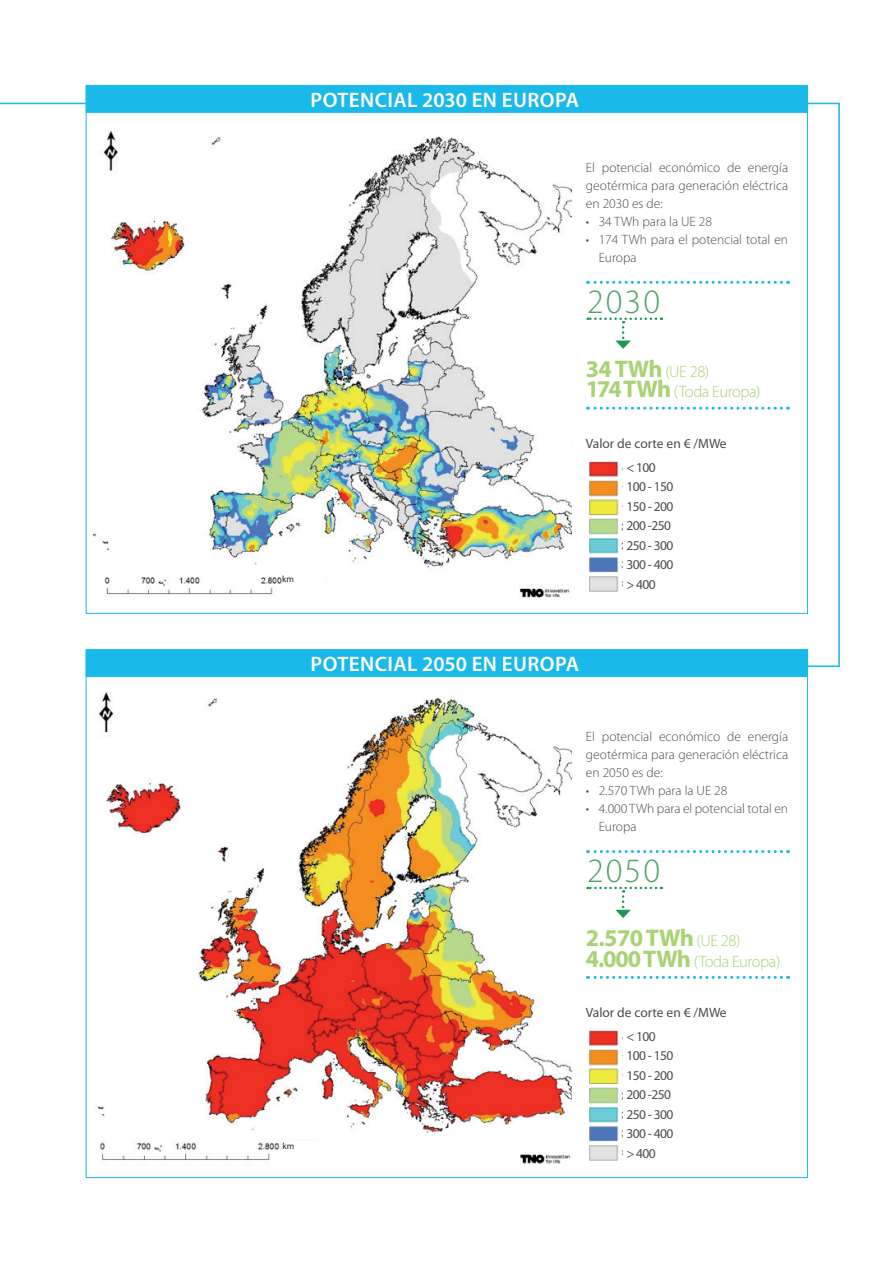
<style>
.page{position:relative;width:893px;height:1263px;background:#fff}
.page>*{position:absolute;margin:0;border:0;box-sizing:border-box;transform-origin:0 0}
.t1{font:300 34.2px "Myriad Pro";letter-spacing:.06em;color:#50a367}
.t2{font:700 24.15px "Myriad Pro";letter-spacing:-.025em;color:#a8d273}
.t3{font:600 21px "Myriad Pro";letter-spacing:.02em;color:#fff}
.t4{font:300 16.5px/20.1px "Myriad Pro";letter-spacing:-.025em;color:#a8d273}
.t5{font:300 13.5px/18px "Myriad Pro";color:#4b4c4d;text-align:justify}
.t6{font:13.5px/19.5px "Myriad Pro";letter-spacing:-.04em;color:#4b4c4d}
.t7{font:13.5px "Myriad Pro";color:#4b4c4d}
.t8{font:9px "Myriad Pro";color:#231f20}
.s1{font-weight:700;font-size:24.15px}
.s2{font-weight:300;font-size:16.5px}
</style>
<div class="page">
<svg style="left:0;top:102px;width:840px;height:566px"></svg>
<div style="left:86px;top:86px;width:722px;height:27px;background:#19b9e9;border:1px solid #19b9e9"></div>
<div style="left:86px;top:650px;width:722px;height:27px;background:#19b9e9"></div>
<img style="left:94px;top:125px;width:477px;height:473px">
<img style="left:97px;top:692px;width:475px;height:473px">
<img style="left:586px;top:456px;width:36px;height:141px">
<img style="left:589px;top:1030px;width:33px;height:131px">
<div style="left:586px;top:438px;width:203px;height:12px;background:#fff"></div>
<div style="left:282px;top:576px;width:43px;height:10px;background:#fff"></div>
<div style="left:586px;top:162px;width:202px;height:118px;background:#fff"></div>
<div style="left:626px;top:461px;width:61px;height:133px;background:#fff"></div>
<svg style="left:588px;top:317px;width:74px;height:32px"></svg>
<svg style="left:588px;top:887px;width:74px;height:31px"></svg>
<svg style="left:588px;top:281px;width:193px;height:3px"></svg>
<svg style="left:588px;top:850px;width:193px;height:3px"></svg>
<svg style="left:588px;top:407px;width:193px;height:3px"></svg>
<svg style="left:588px;top:976px;width:193px;height:3px"></svg>
<div style="left:283px;top:1142px;width:42px;height:10px;background:#fff"></div>
<h3 class="t3" style="left:311px;top:89px;width:270px">POTENCIAL 2030 EN EUROPA</h3>
<p class="t8" style="left:282px;top:574px;width:13px">km</p>
<p class="t5" style="left:586px;top:159px;width:204px">El potencial económico de energía geotérmica para generación eléctrica en 2030 es de:</p>
<p class="t5" style="left:586px;top:213px;width:127px">• 34 TWh para la UE 28</p>
<p class="t5" style="left:599px;top:231px;width:191px;text-indent:-13px">• 174 TWh para el potencial total en<br>Europa</p>
<h1 class="t1" style="left:587px;top:283px;width:74px">2030</h1>
<p class="t4" style="left:586px;top:362px;width:176px"><span class="s1">34 TWh</span> (UE 28)<br><span class="s1">174 TWh</span> (Toda Europa)</p>
<p class="t7" style="left:586px;top:436px;width:142px">Valor de corte en € /MWe</p>
<p class="t6" style="left:626px;top:457px;width:49px">&lt; 100<br>100 - 150<br>150 - 200<br>200 -250<br>250 - 300<br>300 - 400 &gt; 400</p>
<h3 class="t3" style="left:311px;top:653px;width:270px">POTENCIAL 2050 EN EUROPA</h3>
<p class="t8" style="left:283px;top:1140px;width:13px">km</p>
<p class="t5" style="left:586px;top:728px;width:204px">El potencial económico de energía geotérmica para generación eléctrica en 2050 es de:</p>
<p class="t5" style="left:586px;top:782px;width:143px">• 2.570 TWh para la UE 28</p>
<p class="t5" style="left:599px;top:800px;width:191px;text-indent:-13px">• 4.000 TWh para el potencial total en<br>Europa</p>
<h1 class="t1" style="left:587px;top:852px;width:74px">2050</h1>
<h2 class="t2" style="left:586px;top:925px;width:156px">2.570 TWh <span class="s2">(UE 28)</span></h2>
<p class="t4" style="left:586px;top:951px;width:196px"><span class="s1">4.000 TWh</span> (Toda Europa)</p>
<p class="t7" style="left:586px;top:1005px;width:142px">Valor de corte en € /MWe</p>
<p class="t6" style="left:626px;top:1027px;width:49px">&lt; 100<br>100 - 150<br>150 - 200<br>200 -250<br>250 - 300<br>300 - 400 &gt; 400</p>
</div>
